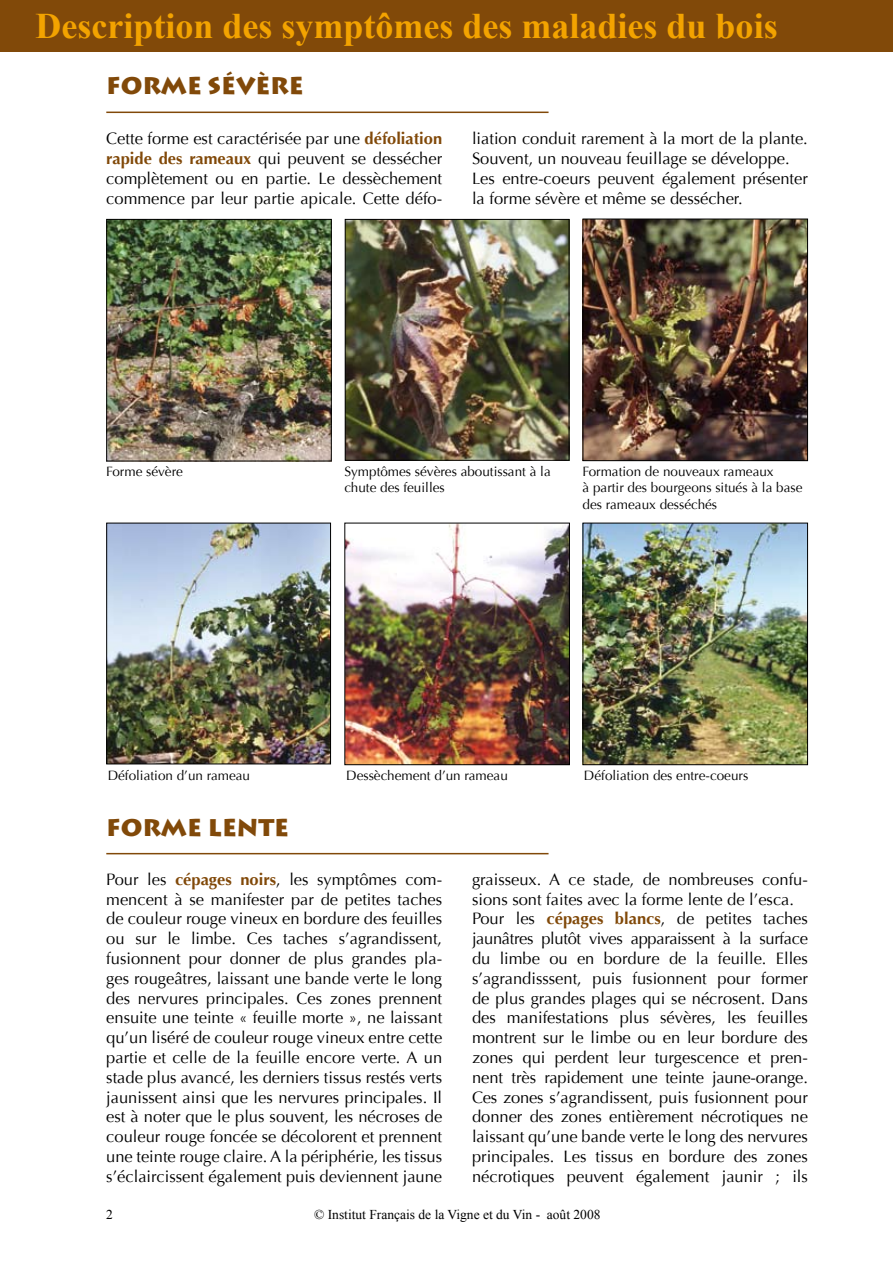
<style>
.page{position:relative;width:893px;height:1263px;background:#fff}
.page>*{position:absolute;margin:0;border:0;box-sizing:border-box;transform-origin:0 0}
.t1{font:700 36px "Times New Roman";color:#f3a300}
.t2{font:700 24px "Lithograph";color:#814909}
.t3{font:16.5px/19.8px "Optima";color:#000;text-align:justify}
.t4{font:13.5px/16.2px "Optima";color:#000}
.t5{font:13.5px "Times New Roman";color:#000}
.s1{font-weight:700;color:#814909}
</style>
<div class="page">
<div style="left:0;top:0;width:893px;height:51px;background:#814909"></div>
<hr style="left:106px;top:853px;width:443px;height:1px;background:#814909">
<img style="left:347px;top:221px;width:220px;height:238px">
<div style="left:345px;top:219px;width:224px;height:242px;border:1px solid #000"></div>
<img style="left:585px;top:221px;width:221px;height:238px">
<div style="left:583px;top:219px;width:225px;height:242px;border:1px solid #000"></div>
<img style="left:108px;top:221px;width:222px;height:238px">
<div style="left:106px;top:219px;width:226px;height:242px;border:1px solid #000"></div>
<img style="left:108px;top:525px;width:221px;height:237px">
<div style="left:106px;top:523px;width:225px;height:241px;border:1px solid #000"></div>
<img style="left:346px;top:525px;width:222px;height:238px">
<div style="left:344px;top:523px;width:226px;height:242px;border:1px solid #000"></div>
<img style="left:585px;top:525px;width:221px;height:238px">
<div style="left:583px;top:523px;width:225px;height:242px;border:1px solid #000"></div>
<hr style="left:106px;top:112px;width:443px;height:1px;background:#814909">
<h1 class="t1" style="left:36px;top:5px;width:744px">Description des symptômes des maladies du bois</h1>
<h2 class="t2" style="left:106px;top:71px;width:199px">FORME SÉVÈRE</h2>
<p class="t3" style="left:106px;top:129px;width:337px">Cette forme est caractérisée par une <span class="s1">défoliation rapide des rameaux</span> qui peuvent se dessécher complètement ou en partie. Le dessèchement commence par leur partie apicale. Cette défo-</p>
<p class="t3" style="left:472px;top:129px;width:337px;text-align:left">liation conduit rarement à la mort de la plante.<br>Souvent, un nouveau feuillage se développe.<br>Les entre-coeurs peuvent également présenter la forme sévère et même se dessécher.</p>
<p class="t4" style="left:106px;top:464px;width:78px">Forme sévère</p>
<p class="t4" style="left:344px;top:464px;width:208px">Symptômes sévères aboutissant à la chute des feuilles</p>
<p class="t4" style="left:583px;top:464px;width:221px">Formation de nouveaux rameaux<br>à partir des bourgeons situés à la base des rameaux desséchés</p>
<p class="t4" style="left:108px;top:767px;width:144px">Défoliation d’un rameau</p>
<p class="t4" style="left:346px;top:767px;width:163px">Dessèchement d’un rameau</p>
<p class="t4" style="left:584px;top:767px;width:166px">Défoliation des entre-coeurs</p>
<h2 class="t2" style="left:106px;top:812px;width:184px">FORME LENTE</h2>
<p class="t3" style="left:106px;top:869px;width:337px">Pour les <span class="s1">cépages noirs</span>, les symptômes com&shy;mencent à se manifester par de petites taches de couleur rouge vineux en bordure des feuilles ou sur le limbe. Ces taches s’agrandissent, fusionnent pour donner de plus grandes pla&shy;ges rougeâtres, laissant une bande verte le long des nervures principales. Ces zones prennent ensuite une teinte « feuille morte », ne laissant qu’un liséré de couleur rouge vineux entre cette partie et celle de la feuille encore verte. A un stade plus avancé, les derniers tissus restés verts jaunissent ainsi que les nervures principales. Il est à noter que le plus souvent, les nécroses de couleur rouge foncée se décolorent et prennent une teinte rouge claire. A la périphérie, les tissus s’éclaircissent également puis deviennent jaune</p>
<p class="t3" style="left:472px;top:869px;width:337px;text-align:left">graisseux. A ce stade, de nombreuses confu&shy;sions sont faites avec la forme lente de l’esca.<br>Pour les <span class="s1">cépages blancs</span>, de petites taches jaunâtres plutôt vives apparaissent à la surface du limbe ou en bordure de la feuille. Elles s’agrandisssent, puis fusionnent pour former de plus grandes plages qui se nécrosent. Dans des manifestations plus sévères, les feuilles montrent sur le limbe ou en leur bordure des zones qui perdent leur turgescence et pren&shy;nent très rapidement une teinte jaune-orange.<br>Ces zones s’agrandissent, puis fusionnent pour donner des zones entièrement nécrotiques ne laissant qu’une bande verte le long des nervures principales. Les tissus en bordure des zones nécrotiques peuvent également jaunir ; ils</p>
<p class="t5" style="left:314px;top:1205px;width:288px">© Institut Français de la Vigne et du Vin - août 2008</p>
</div>
